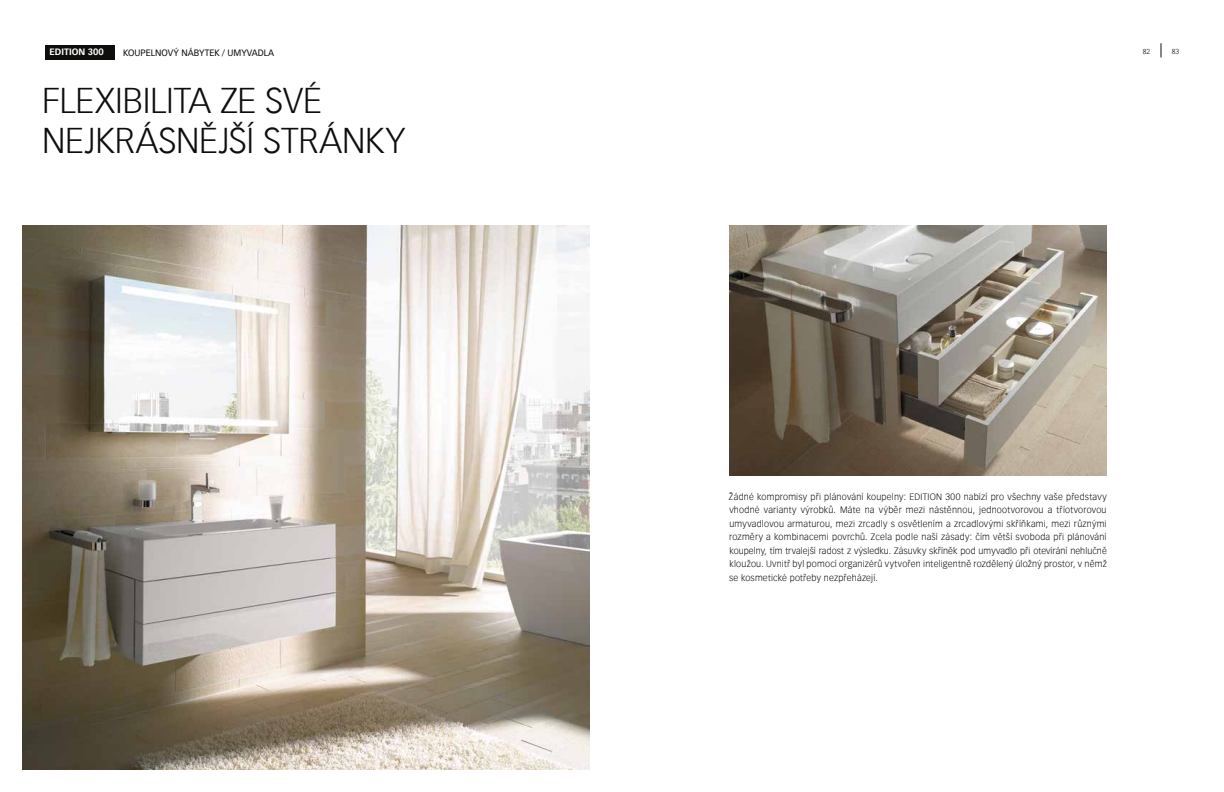
<style>
.page{position:relative;width:1224px;height:792px;background:#fff}
.page>*{position:absolute;margin:0;border:0;box-sizing:border-box;transform-origin:0 0}
.t1{font:300 35px/40.5px "Vectora Com";letter-spacing:-.005em;color:#0e0e0d}
.t2{font:300 9px/13.5px "Vectora Com";letter-spacing:.025em;color:#0e0e0d;text-align:justify}
.t3{font:9px "Vectora Com";color:#0e0e0d}
.t4{font:700 9px "Vectora Com";color:#fff}
.t5{font:300 7px "Vectora Com";color:#0e0e0d}
</style>
<div class="page">
<img style="left:729px;top:225px;width:378px;height:251px">
<img style="left:23px;top:225px;width:566px;height:544px">
<div style="left:45px;top:45px;width:70px;height:14px;background:#0e0e0d"></div>
<svg style="left:1161px;top:43px;width:1px;height:14px"></svg>
<p class="t3" style="left:123px;top:47px;width:153px">KOUPELNOVÝ NÁBYTEK / UMYVADLA</p>
<p class="t5" style="left:1143px;top:47px;width:9px">82</p>
<p class="t5" style="left:1172px;top:47px;width:9px">83</p>
<p class="t4" style="left:50px;top:47px;width:56px">EDITION 300</p>
<h1 class="t1" style="left:42px;top:80px;width:365px">FLEXIBILITA ZE SVÉ<br>NEJKRÁSNĚJŠÍ STRÁNKY</h1>
<p class="t2" style="left:729px;top:490px;width:379px">Žádné kompromisy při plánování koupelny: EDITION 300 nabízí pro všechny vaše představy vhodné varianty výrobků. Máte na výběr mezi nástěnnou, jednootvorovou a tříotvorovou umyvadlovou armaturou, mezi zrcadly s osvětlením a zrcadlovými skříňkami, mezi různými rozměry a kombinacemi povrchů. Zcela podle naší zásady: čím větší svoboda při plánování koupelny, tím trvalejší radost z výsledku. Zásuvky skříněk pod umyvadlo při otevírání nehlučně kloužou. Uvnitř byl pomocí organizérů vytvořen inteligentně rozdělený úložný prostor, v němž se kosmetické potřeby nezpřeházejí.</p>
</div>
